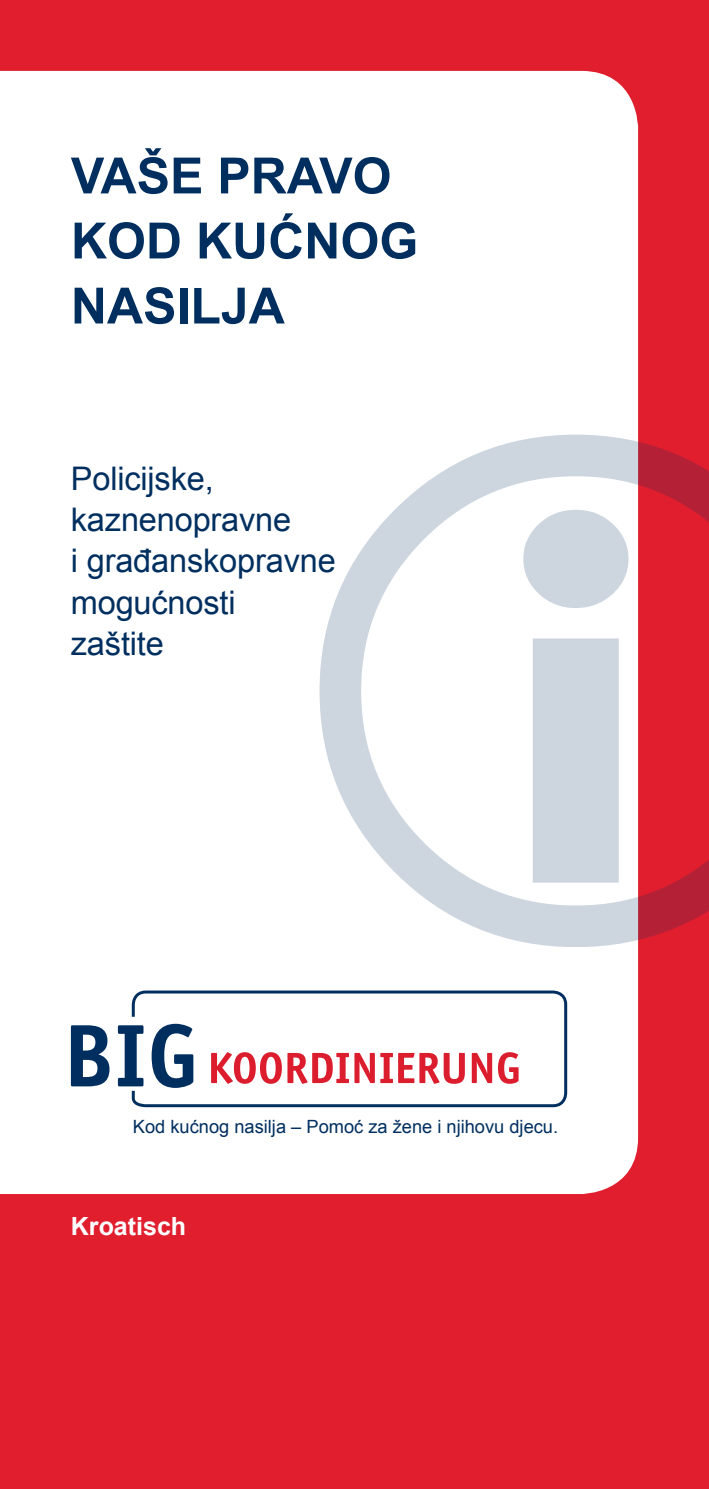
<style>
.page{position:relative;width:709px;height:1489px;background:#fff}
.page>*{position:absolute;margin:0;border:0;box-sizing:border-box;transform-origin:0 0}
.t1{font:700 50px/65px "Arial";color:#002f5f}
.t2{font:32.5px/41.2px "Arial";letter-spacing:-.005em;color:#002f5f}
.t3{font:700 25px "Arial";color:#fff}
.t4{font:18.25px "Arial";color:#002f5f}
</style>
<div class="page">
<div style="left:0;top:0;width:709px;height:1488px;background:#e01e2e"></div>
<div style="left:0;top:71px;width:638px;height:1122px;background:#fff"></div>
<svg style="left:132px;top:990px;width:435px;height:117px;background:#ebeef2"></svg>
<svg style="left:211px;top:1052px;width:307px;height:31px"></svg>
<svg style="left:71px;top:1023px;width:122px;height:64px;background:#7790a9"></svg>
<div style="left:126px;top:1110px;width:450px;height:44px;background:#fff"></div>
<div style="left:319px;top:428px;width:320px;height:518px;background:#fff"></div>
<h1 class="t1" style="left:71px;top:145px;width:349px">VAŠE PRAVO<br>KOD KUĆNOG<br>NASILJA</h1>
<p class="t2" style="left:71px;top:458px;width:266px">Policijske, kaznenopravne<br>i građanskopravne mogućnosti zaštite</p>
<p class="t4" style="left:133px;top:1114px;width:427px">Kod kućnog nasilja – Pomoć za žene i njihovu djecu.</p>
<p class="t3" style="left:71px;top:1209px;width:117px">Kroatisch</p>
</div>
